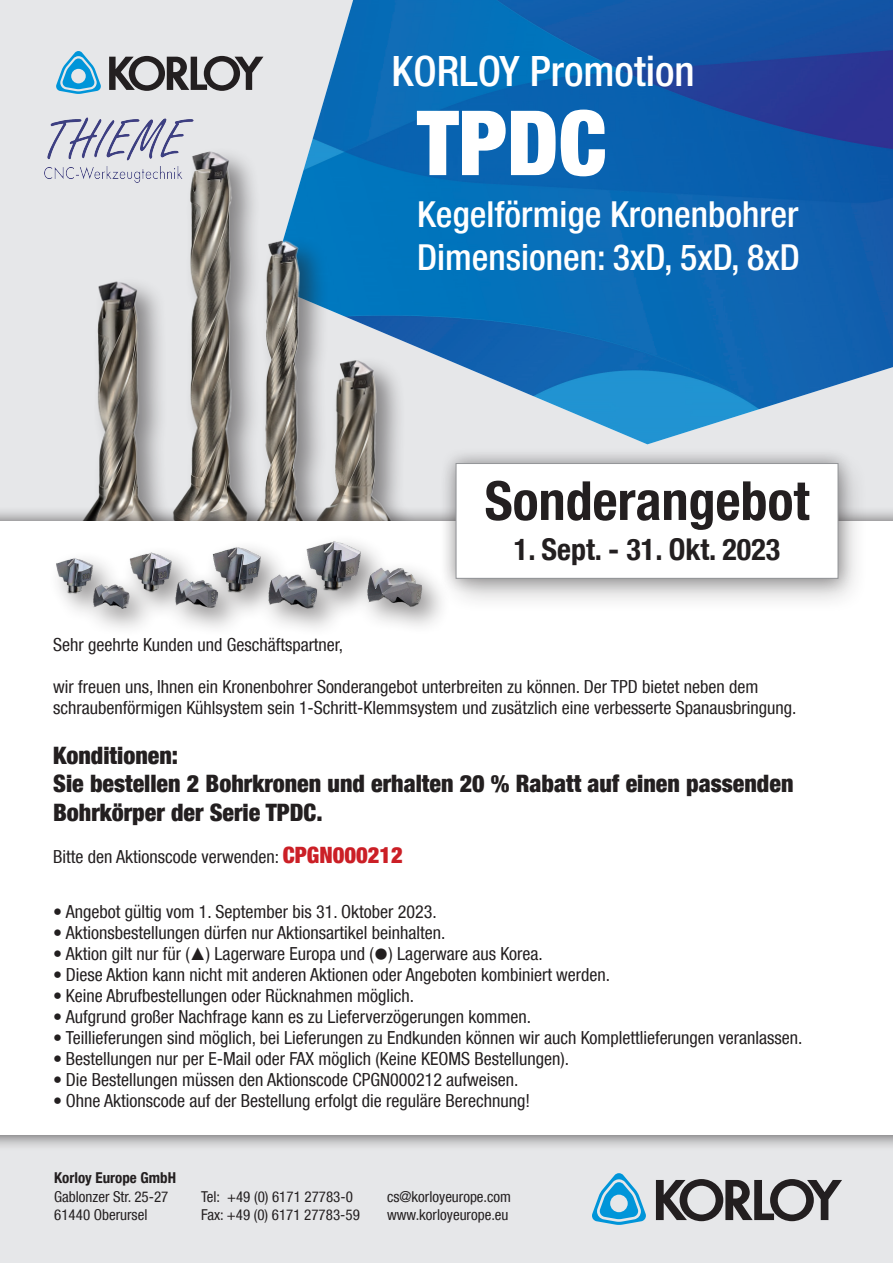
<style>
.page{position:relative;width:893px;height:1263px;background:#e6e7e9}
.page>*{position:absolute;margin:0;border:0;box-sizing:border-box;transform-origin:0 0}
.t1{font:900 condensed 90px "Helvetica Neue LT Com";color:#fff}
.t2{font:700 condensed 54px "Helvetica Neue LT Com";color:#231f20}
.t3{font:500 condensed 42px "Helvetica Neue LT Com";color:#fff}
.t4{font:500 condensed 36px/43.2px "Helvetica Neue LT Com";color:#fff}
.t5{font:700 condensed 30px "Helvetica Neue LT Com";color:#231f20}
.t6{font:900 condensed 24px/28.8px "Helvetica Neue LT Com";color:#231f20}
.t7{font:condensed 18px/21px "Helvetica Neue LT Com";color:#231f20}
.t8{font:condensed 15px/18px "Helvetica Neue LT Com";color:#231f20}
.t9{font:700 condensed 15px "Helvetica Neue LT Com";color:#231f20}
.s1{font-weight:900;font-size:22.5px;color:#cb1f26}
.s2{font-family:"Arialkorloy";font-stretch:normal}
</style>
<div class="page">
<img style="left:319px;top:0;width:574px;height:444px">
<div style="left:0;top:146px;width:446px;height:620px;background:#231f20;opacity:.5"></div>
<img style="left:0;top:115px;width:420px;height:391px">
<div style="left:0;top:506px;width:893px;height:645px;background:#231f20;opacity:.75"></div>
<div style="left:0;top:522px;width:893px;height:613px;background:#fff"></div>
<svg style="left:56px;top:51px;width:45px;height:43px"></svg>
<svg style="left:109px;top:56px;width:154px;height:35px"></svg>
<svg style="left:592px;top:1173px;width:54px;height:52px"></svg>
<svg style="left:656px;top:1179px;width:186px;height:42px"></svg>
<div style="left:438px;top:450px;width:431px;height:164px;background:#231f20;opacity:.29"></div>
<div style="left:440px;top:448px;width:414px;height:146px;background:#231f20;opacity:.4"></div>
<div style="left:456px;top:463px;width:382px;height:115px;background:#fff"></div>
<div style="left:456px;top:463px;width:382px;height:116px;border:1px solid #939598"></div>
<img style="left:56px;top:526px;width:411px;height:103px">
<img style="left:15px;top:115px;width:199px;height:85px">
<p class="t3" style="left:392px;top:46px;width:305px">KORLOY Promotion</p>
<p class="t1" style="left:417px;top:89px;width:191px">TPDC</p>
<p class="t4" style="left:417px;top:192px;width:384px">Kegelförmige Kronenbohrer<br>Dimensionen: 3xD, 5xD, 8xD</p>
<p class="t2" style="left:485px;top:468px;width:326px">Sonderangebot</p>
<p class="t5" style="left:514px;top:532px;width:268px">1. Sept. - 31. Okt. 2023</p>
<p class="t7" style="left:53px;top:634px;width:292px">Sehr geehrte Kunden und Geschäftspartner,</p>
<p class="t7" style="left:53px;top:676px;width:745px">wir freuen uns, Ihnen ein Kronenbohrer Sonderangebot unterbreiten zu können. Der TPD bietet neben dem schraubenförmigen Kühlsystem sein 1-Schritt-Klemmsystem und zusätzlich eine verbesserte Spanausbringung.</p>
<p class="t6" style="left:53px;top:740px;width:742px">Konditionen:<br>Sie bestellen 2 Bohrkronen und erhalten 20 % Rabatt auf einen passenden<br>Bohrkörper der Serie TPDC.</p>
<p class="t7" style="left:53px;top:846px;width:351px">Bitte den Aktionscode verwenden: <span class="s1">CPGN000212</span></p>
<p class="t7" style="left:53px;top:900px;width:385px">• Angebot gültig vom 1. September bis 31. Oktober 2023.</p>
<p class="t7" style="left:53px;top:921px;width:394px">• Aktionsbestellungen dürfen nur Aktionsartikel beinhalten.</p>
<p class="t7" style="left:53px;top:942px;width:491px">• Aktion gilt nur für (<span class="s2">▲</span>) Lagerware Europa und (<span class="s2">●</span>) Lagerware aus Korea.</p>
<p class="t7" style="left:53px;top:963px;width:559px">• Diese Aktion kann nicht mit anderen Aktionen oder Angeboten kombiniert werden.</p>
<p class="t7" style="left:53px;top:984px;width:362px">• Keine Abrufbestellungen oder Rücknahmen möglich.</p>
<p class="t7" style="left:53px;top:1005px;width:479px">• Aufgrund großer Nachfrage kann es zu Lieferverzögerungen kommen.</p>
<p class="t7" style="left:53px;top:1026px;width:751px">• Teillieferungen sind möglich, bei Lieferungen zu Endkunden können wir auch Komplettlieferungen veranlassen.</p>
<p class="t7" style="left:53px;top:1047px;width:517px">• Bestellungen nur per E-Mail oder FAX möglich (Keine KEOMS Bestellungen).</p>
<p class="t7" style="left:53px;top:1068px;width:467px">• Die Bestellungen müssen den Aktionscode CPGN000212 aufweisen.</p>
<p class="t7" style="left:53px;top:1089px;width:478px">• Ohne Aktionscode auf der Bestellung erfolgt die reguläre Berechnung!</p>
<p class="t9" style="left:54px;top:1168px;width:123px">Korloy Europe GmbH</p>
<p class="t8" style="left:54px;top:1187px;width:116px">Gablonzer Str. 25-27<br>61440 Oberursel</p>
<p class="t8" style="left:201px;top:1187px;width:153px">Tel: +49 (0) 6171 27783-0</p>
<p class="t8" style="left:201px;top:1205px;width:160px">Fax: +49 (0) 6171 27783-59</p>
<p class="t8" style="left:387px;top:1187px;width:126px">cs@korloyeurope.com</p>
<p class="t8" style="left:387px;top:1205px;width:123px">www.korloyeurope.eu</p>
</div>
